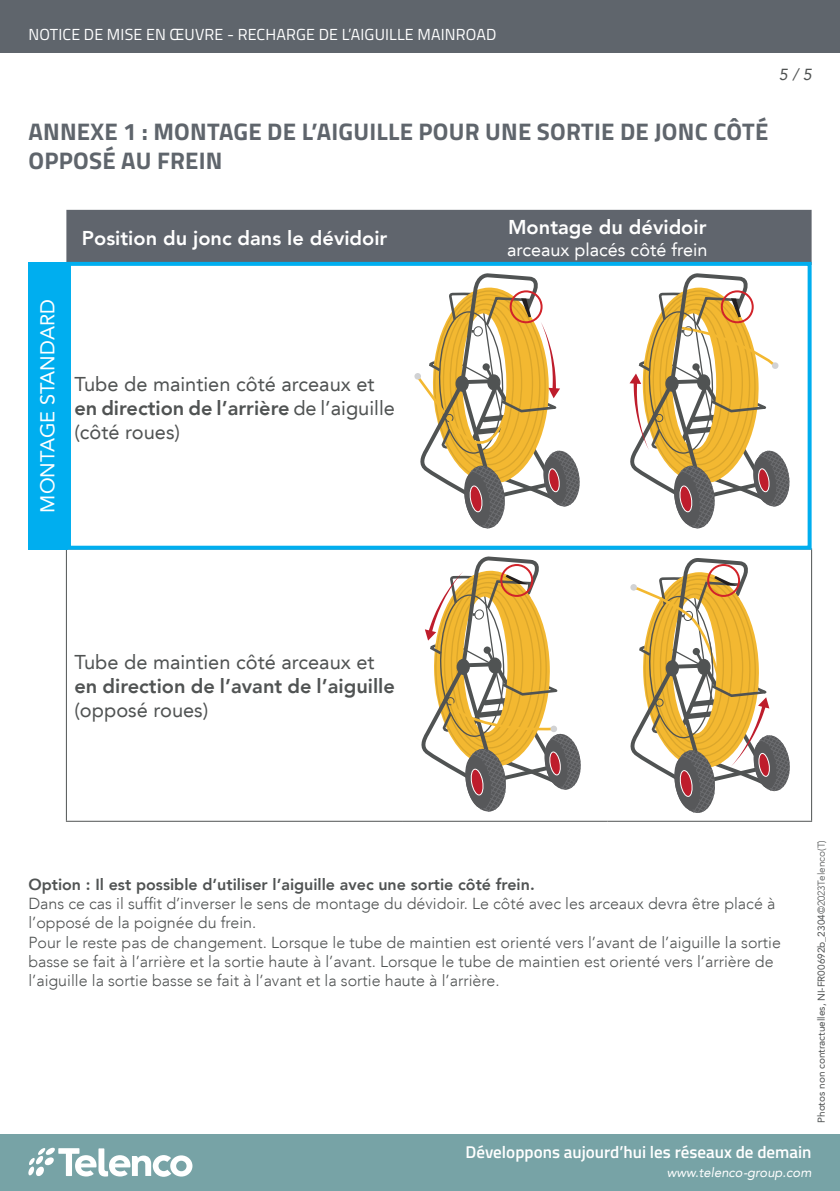
<style>
.page{position:relative;width:840px;height:1191px;background:#fff}
.page>*{position:absolute;margin:0;border:0;box-sizing:border-box;transform-origin:0 0}
.t1{font:700 24px/28.8px "Titillium Web";letter-spacing:.01em;color:#5f656c}
.t2{font:800 20px/24px "Avenir LT";color:#505353}
.t3{font:20px "Avenir LT";color:#505353}
.t4{font:800 20px "Avenir LT";color:#fff}
.t5{font:20px "Avenir LT";color:#fff}
.t6{font:18px "Avenir LT";color:#fff}
.t7{font:600 17px "Titillium Web";color:#fff}
.ACTION___DESCRIPTION{font:300 16px/19.2px "Avenir LT";color:#505353}
.ACTION___DESCRIPTION-2{font:800 16px "Avenir LT";color:#505353}
.t8{font:16px "Titillium Web";letter-spacing:.01em;color:#fff}
.PAGINATION{font:italic 16px "Avenir LT";color:#505353}
.t9{font:italic 13.2px "Avenir LT";color:#fff}
.t10{font:10px "Avenir LT";color:#505353}
.s1{font-weight:400}
.s2{font-weight:300}
</style>
<div class="page">
<div style="left:0;top:1134px;width:839px;height:57px;background:#77a3a6"></div>
<svg style="left:28px;top:1147px;width:164px;height:29px"></svg>
<div style="left:0;top:0;width:839px;height:52px;background:#5f656c"></div>
<div style="left:66px;top:210px;width:745px;height:52px;background:#60656d"></div>
<hr style="left:66px;top:549px;width:1px;height:271px;background:#505353">
<hr style="left:810px;top:549px;width:1px;height:271px;background:#505353">
<hr style="left:66px;top:820px;width:337px;height:1px;background:#505353">
<hr style="left:403px;top:820px;width:204px;height:1px;background:#505353">
<hr style="left:607px;top:820px;width:204px;height:1px;background:#505353">
<svg style="left:414px;top:273px;width:166px;height:256px"></svg>
<svg style="left:629px;top:273px;width:161px;height:256px"></svg>
<svg style="left:421px;top:557px;width:160px;height:255px"></svg>
<svg style="left:630px;top:558px;width:160px;height:255px"></svg>
<div style="left:67px;top:262px;width:744px;height:288px;border:4px solid #00aeef"></div>
<div style="left:28px;top:262px;width:40px;height:288px;background:#00aeef"></div>
<div style="left:720px;top:290px;width:33px;height:33px;border:2px solid #d1232a;border-radius:50%"></div>
<div style="left:706px;top:564px;width:33px;height:33px;border:2px solid #d1232a;border-radius:50%"></div>
<div style="left:509px;top:290px;width:33px;height:33px;border:2px solid #d1232a;border-radius:50%"></div>
<div style="left:500px;top:564px;width:33px;height:33px;border:2px solid #d1232a;border-radius:50%"></div>
<p class="t8" style="left:28px;top:23px;width:469px">NOTICE DE MISE EN ŒUVRE - RECHARGE DE L’AIGUILLE MAINROAD</p>
<p class="PAGINATION" style="left:778px;top:65px;width:34px">5 / 5</p>
<p class="t1" style="left:28px;top:116px;width:741px">ANNEXE 1 : MONTAGE DE L’AIGUILLE POUR UNE SORTIE DE JONC CÔTÉ<br>OPPOSÉ AU FREIN</p>
<p class="t4" style="left:82px;top:226px;width:307px">Position du jonc dans le dévidoir</p>
<p class="t5" style="left:36px;top:512px;width:215px;rotate:-90deg">MONTAGE STANDARD</p>
<p class="t3" style="left:74px;top:372px;width:301px">Tube de maintien côté arceaux et</p>
<p class="t2" style="left:74px;top:396px;width:322px">en direction de l’arrière <span class="s1">de l’aiguille</span></p>
<p class="t3" style="left:74px;top:420px;width:107px">(côté roues)</p>
<p class="t4" style="left:508px;top:215px;width:200px">Montage du dévidoir</p>
<p class="t6" style="left:507px;top:239px;width:202px">arceaux placés côté frein</p>
<p class="t3" style="left:74px;top:650px;width:301px">Tube de maintien côté arceaux et</p>
<p class="t2" style="left:74px;top:674px;width:322px">en direction de l’avant de l’aiguille <span class="s1">(opposé roues)</span></p>
<p class="ACTION___DESCRIPTION-2" style="left:28px;top:875px;width:507px">Option : Il est possible d’utiliser l’aiguille avec une sortie côté frein.</p>
<p class="ACTION___DESCRIPTION" style="left:28px;top:894px;width:748px">Dans ce cas il suffit d’inverser le sens de montage du dévidoir. Le côté avec les arceaux devra être placé à l’opposé de la poignée du frein.</p>
<p class="ACTION___DESCRIPTION" style="left:28px;top:932px;width:753px">Pour le reste pas de changement. Lorsque le tube de maintien est orienté vers l’avant de l’aiguille la sortie basse se fait à l’arrière et la sortie haute à l’avant. Lorsque le tube de maintien est orienté vers l’arrière de l’aiguille la sortie basse se fait à l’avant et la sortie haute à l’arrière.</p>
<p class="t10" style="left:815px;top:1123px;width:284px;rotate:-90deg">Photos non contractuelles, NI-FR00692b_2304<span class="s2">©2023Telenco(T)</span></p>
<p class="t7" style="left:465px;top:1139px;width:347px">Développons aujourd’hui les réseaux de demain</p>
<p class="t9" style="left:666px;top:1165px;width:146px">www.telenco-group.com</p>
</div>
